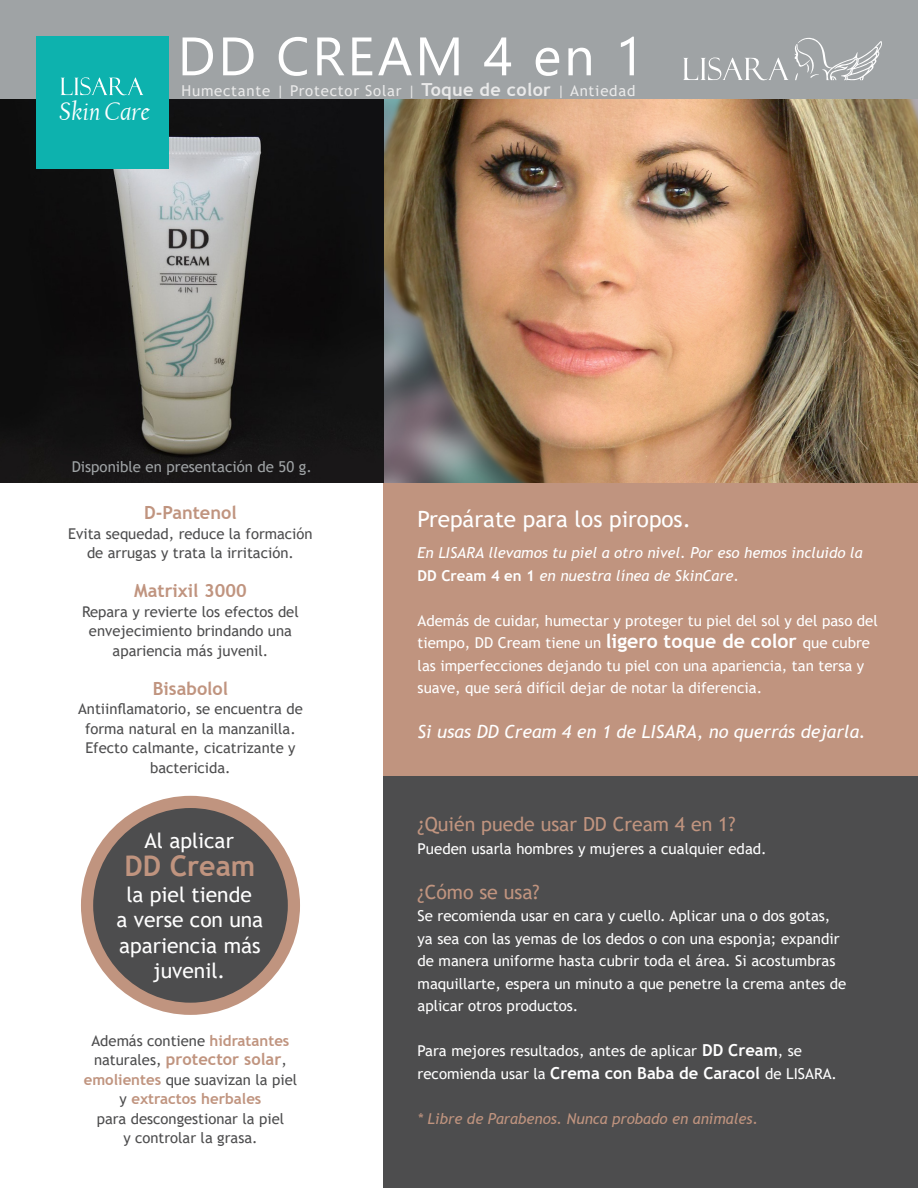
<style>
.page{position:relative;width:918px;height:1188px;background:#fff}
.page>*{position:absolute;margin:0;border:0;box-sizing:border-box;transform-origin:0 0}
.t1{font:700 28.5px "Trebuchet MS";color:#c0947f}
.t2{font:italic 26.25px "Californian FB";color:#fff}
.t3{font:22.5px "Trebuchet MS";color:#fff}
.t4{font:21px/25.5px "Trebuchet MS";color:#fff;text-align:center}
.t5{font:19.5px "Trebuchet MS";color:#c0947f}
.t6{font:700 18.15px "Trebuchet MS";color:#c0947f}
.t7{font:italic 18px "Trebuchet MS";color:#fff}
.t8{font:700 16.5px "Trebuchet MS";color:#c0947f}
.t9{font:15px/22.5px "Trebuchet MS";color:#fff}
.t10{font:italic 15px/22.5px "Trebuchet MS";color:#fff}
.t11{font:15px "Trebuchet MS";letter-spacing:.05em;color:#e9e9e9}
.t12{font:italic 15px "Trebuchet MS";color:#c0947f}
.t13{font:15px "Trebuchet MS";color:#9fa3a5}
.t14{font:700 15px "Trebuchet MS";color:#c0947f}
.t15{font:14.85px/19.5px "Trebuchet MS";color:#4d4d4e;text-align:center}
.s1{font-weight:700;font-size:18px}
.s2{font-weight:700;font-size:15px;color:#c0947f}
.s3{font-weight:400;font-size:14.85px;color:#4d4d4e}
.s4{font-weight:700;font-style:normal}
.s5{font-weight:700;font-size:19.5px}
.s6{font-weight:700;font-size:16.5px}
</style>
<div class="page">
<div style="left:383px;top:761px;width:535px;height:427px;background:#4d4d4e"></div>
<div style="left:0;top:0;width:918px;height:123px;background:#9fa3a5"></div>
<div style="left:383px;top:441px;width:535px;height:335px;background:#c0947f"></div>
<img style="left:0;top:100px;width:918px;height:383px">
<svg style="left:683px;top:38px;width:199px;height:43px"></svg>
<div style="left:87px;top:802px;width:207px;height:207px;background:#4d4d4e;border-radius:50%"></div>
<div style="left:81px;top:796px;width:219px;height:219px;border:12px solid #c0947f;border-radius:50%"></div>
<div style="left:36px;top:36px;width:132px;height:132px;background:#0db2ae"></div>
<svg style="left:60px;top:77px;width:84px;height:19px"></svg>
<h2 class="t2" style="left:59px;top:97px;width:92px">Skin Care</h2>
<p class="t11" style="left:182px;top:81px;width:455px">Humectante | Protector Solar | <span class="s1">Toque de color</span> | Antiedad</p>
<p class="t13" style="left:72px;top:457px;width:242px">Disponible en presentación de 50 g.</p>
<p class="t6" style="left:144px;top:501px;width:94px">D-Pantenol</p>
<p class="t15" style="left:68px;top:524px;width:246px">Evita sequedad, reduce la formación de arrugas y trata la irritación.</p>
<p class="t6" style="left:134px;top:579px;width:114px">Matrixil 3000</p>
<p class="t15" style="left:82px;top:602px;width:218px">Repara y revierte los efectos del envejecimiento brindando una apariencia más juvenil.</p>
<p class="t6" style="left:153px;top:677px;width:77px">Bisabolol</p>
<p class="t15" style="left:78px;top:699px;width:226px">Antiinflamatorio, se encuentra de forma natural en la manzanilla.<br>Efecto calmante, cicatrizante y bactericida.</p>
<p class="t4" style="left:144px;top:828px;width:91px">Al aplicar</p>
<p class="t1" style="left:124px;top:848px;width:132px">DD Cream</p>
<p class="t4" style="left:116px;top:882px;width:148px">la piel tiende<br>a verse con una apariencia más juvenil.</p>
<p class="t15" style="left:92px;top:1031px;width:199px">Además contiene <span class="s2">hidratantes</span></p>
<p class="t8" style="left:94px;top:1049px;width:194px"><span class="s3">naturales,</span> protector solar<span class="s3">,</span></p>
<p class="t15" style="left:84px;top:1070px;width:215px"><span class="s2">emolientes</span> que suavizan la piel</p>
<p class="t14" style="left:120px;top:1090px;width:143px"><span class="s3">y</span> extractos herbales</p>
<p class="t15" style="left:97px;top:1109px;width:189px">para descongestionar la piel</p>
<p class="t15" style="left:123px;top:1128px;width:136px">y controlar la grasa.</p>
<p class="t3" style="left:418px;top:505px;width:275px">Prepárate para los piropos.</p>
<p class="t10" style="left:418px;top:542px;width:447px">En LISARA llevamos tu piel a otro nivel. Por eso hemos incluido la<br><span class="s4">DD Cream 4 en 1</span> en nuestra línea de SkinCare.</p>
<p class="t9" style="left:418px;top:609px;width:462px">Además de cuidar, humectar y proteger tu piel del sol y del paso del tiempo, DD Cream tiene un <span class="s5">ligero toque de color</span> que cubre las imperfecciones dejando tu piel con una apariencia, tan tersa y suave, que será difícil dejar de notar la diferencia.</p>
<p class="t7" style="left:418px;top:721px;width:450px">Si usas DD Cream 4 en 1 de LISARA, no querrás dejarla.</p>
<p class="t5" style="left:418px;top:812px;width:319px">¿Quién puede usar DD Cream 4 en 1?</p>
<p class="t9" style="left:418px;top:837px;width:351px">Pueden usarla hombres y mujeres a cualquier edad.</p>
<p class="t5" style="left:418px;top:879px;width:124px">¿Cómo se usa?</p>
<p class="t9" style="left:418px;top:904px;width:430px">Se recomienda usar en cara y cuello. Aplicar una o dos gotas, ya sea con las yemas de los dedos o con una esponja; expandir de manera uniforme hasta cubrir toda el área. Si acostumbras maquillarte, espera un minuto a que penetre la crema antes de aplicar otros productos.</p>
<p class="t9" style="left:418px;top:1039px;width:421px">Para mejores resultados, antes de aplicar <span class="s6">DD Cream</span>, se recomienda usar la <span class="s6">Crema con Baba de Caracol</span> de LISARA.</p>
<p class="t12" style="left:418px;top:1109px;width:342px">* Libre de Parabenos. Nunca probado en animales.</p>
</div>
